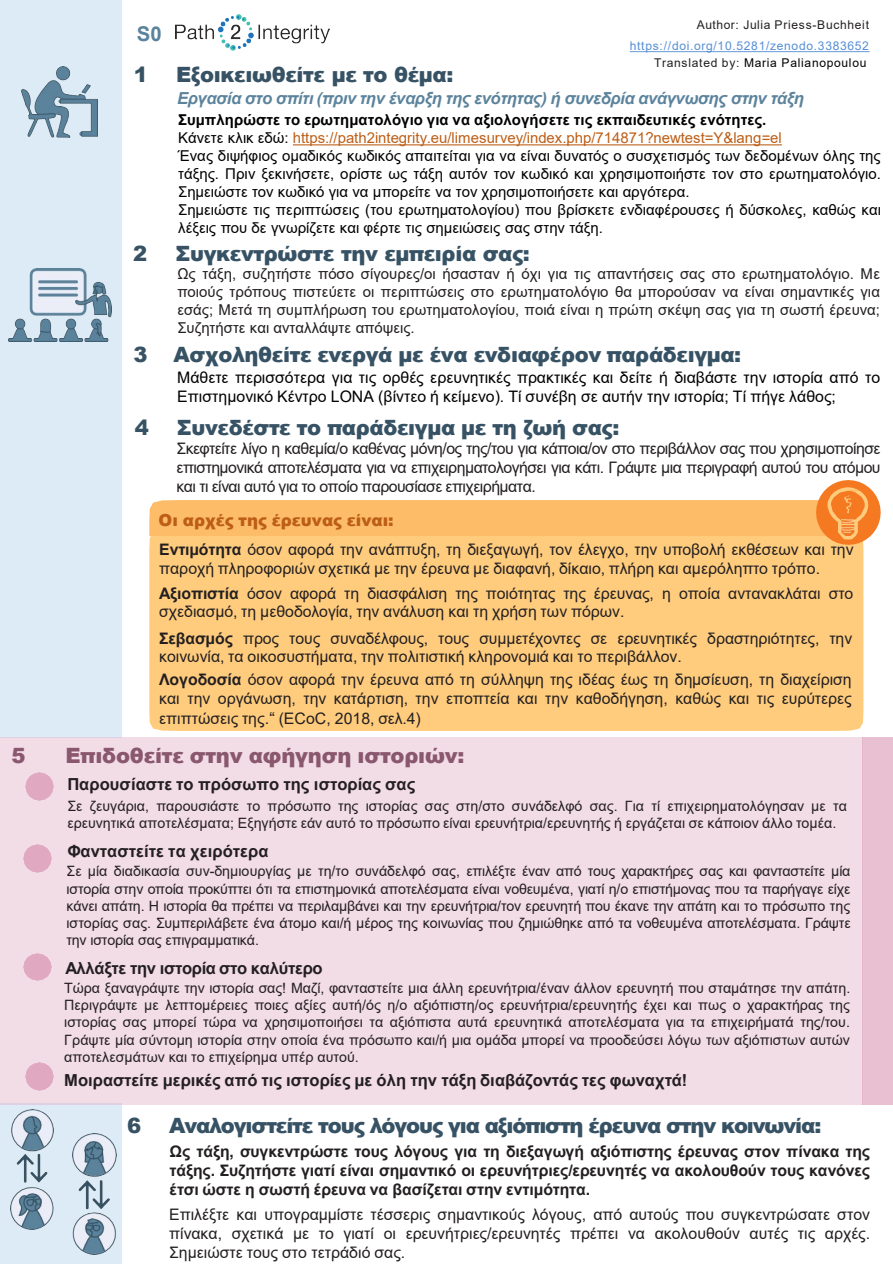
<style>
.page{position:relative;width:893px;height:1264px;background:#fff}
.page>*{position:absolute;margin:0;border:0;box-sizing:border-box;transform-origin:0 0}
.t1{font:900 21px "Arial";letter-spacing:-.02em;color:#365264}
.t2{font:900 21px "Arial";letter-spacing:-.05em;color:#365264}
.t3{font:900 21px "Arial";letter-spacing:-.01em;color:#89576e}
.t4{font:700 20.4px "Arial";color:#5b839c}
.t5{font:700 16.5px "Arial";color:#231f20}
.t6{font:italic 700 16.5px "Arial";letter-spacing:-.02em;color:#5b839c}
.t7{font:700 16.5px "Arial";letter-spacing:-.02em;color:#231f20}
.t8{font:900 16.5px "Arial";letter-spacing:-.005em;color:#bd5e16}
.t9{font:15.9px/18.9px "Arial";color:#231f20;text-align:justify}
.t10{font:700 15.9px/18.9px "Arial";letter-spacing:-.005em;color:#231f20;text-align:justify}
.t11{font:15.9px/18.9px "Arial";color:#000}
.t12{font:15px/18px "Arial";color:#000;text-align:justify}
.t13{font:15px/18px "Arial";color:#231f20;text-align:justify}
.t14{font:15px "Arial";color:#bd5e16}
.t15{font:700 15px "Arial";color:#000}
.t16{font:14.25px/17.1px "Arial";letter-spacing:-.005em;color:#231f20;text-align:justify}
.t17{font:12px/21.5px "Arial";letter-spacing:.055em;color:#558ed5;text-align:right}
.t18{font:12px "Arial";letter-spacing:.055em;color:#000}
.s1{color:#231f20}
.s2{color:#000}
.s3{font-weight:700}
.s4{font-size:16.5px}
</style>
<div class="page">
<img style="left:176px;top:15px;width:154px;height:36px">
<svg style="left:629px;top:51px;width:240px;height:1px"></svg>
<div style="left:0;top:0;width:122px;height:737px;background:#ddebf7"></div>
<div style="left:0;top:1102px;width:122px;height:161px;background:#ddebf7"></div>
<div style="left:0;top:737px;width:862px;height:367px;background:#f2dce6"></div>
<div style="left:862px;top:737px;width:30px;height:367px;background:#e8c0d1"></div>
<img style="left:26px;top:1062px;width:28px;height:28px">
<img style="left:26px;top:772px;width:28px;height:28px">
<img style="left:24px;top:953px;width:28px;height:27px">
<img style="left:24px;top:844px;width:28px;height:28px">
<img style="left:22px;top:66px;width:75px;height:71px">
<img style="left:8px;top:269px;width:103px;height:72px">
<div style="left:149px;top:544px;width:714px;height:186px;background:#ffcc7d"></div>
<svg style="left:149px;top:480px;width:731px;height:64px"></svg>
<img style="left:10px;top:1109px;width:44px;height:120px">
<img style="left:73px;top:1133px;width:43px;height:121px">
<svg style="left:293px;top:144px;width:488px;height:1px"></svg>
<p class="t17" style="left:629px;top:14px;width:241px"><span class="s1">Author: Julia Priess-Buchheit </span>https://doi.org/10.5281/zenodo.3383652</p>
<p class="t4" style="left:137px;top:19px;width:26px">S0</p>
<p class="t1" style="left:134px;top:59px;width:16px">1</p>
<p class="t1" style="left:176px;top:59px;width:279px">Εξοικειωθείτε με το θέμα:</p>
<p class="t6" style="left:177px;top:87px;width:628px">Εργασία στο σπίτι (πριν την έναρξη της ενότητας) ή συνεδρία ανάγνωσης στην τάξη</p>
<p class="t18" style="left:654px;top:55px;width:214px"><span class="s1">Translated by:</span> Maria Palianopoulou</p>
<p class="t15" style="left:178px;top:109px;width:589px">Συμπληρώστε το ερωτηματολόγιο για να αξιολογήσετε τις εκπαιδευτικές ενότητες.</p>
<p class="t14" style="left:178px;top:127px;width:605px"><span class="s2">Κάνετε κλικ εδώ:</span> https://path2integrity.eu/limesurvey/index.php/714871?newtest=Y&amp;lang=el</p>
<p class="t12" style="left:178px;top:146px;width:704px">Ένας διψήφιος ομαδικός κωδικός απαιτείται για να είναι δυνατός ο συσχετισμός των δεδομένων όλης της τάξης. Πριν ξεκινήσετε, ορίστε ως τάξη αυτόν τον κωδικό και χρησιμοποιήστε τον στο ερωτηματολόγιο.<br>Σημειώστε τον κωδικό για να μπορείτε να τον χρησιμοποιήσετε και αργότερα.</p>
<p class="t12" style="left:178px;top:200px;width:704px">Σημειώστε τις περιπτώσεις (του ερωτηματολογίου) που βρίσκετε ενδιαφέρουσες ή δύσκολες, καθώς και λέξεις που δε γνωρίζετε και φέρτε τις σημειώσεις σας στην τάξη.</p>
<p class="t1" style="left:133px;top:238px;width:16px">2</p>
<p class="t1" style="left:175px;top:238px;width:356px">Συγκεντρώστε την εμπειρία σας:</p>
<p class="t13" style="left:177px;top:264px;width:704px">Ως τάξη, συζητήστε πόσο σίγουρες/οι ήσασταν ή όχι για τις απαντήσεις σας στο ερωτηματολόγιο. Με ποιούς τρόπους πιστεύετε οι περιπτώσεις στο ερωτηματολόγιο θα μπορούσαν να είναι σημαντικές για εσάς; Μετά τη συμπλήρωση του ερωτηματολογίου, ποιά είναι η πρώτη σκέψη σας για τη σωστή έρευνα; Συζητήστε και ανταλλάψτε απόψεις.</p>
<p class="t1" style="left:134px;top:339px;width:609px">3 Ασχοληθείτε ενεργά με ένα ενδιαφέρον παράδειγμα:</p>
<p class="t11" style="left:177px;top:368px;width:704px">Μάθετε περισσότερα για τις ορθές ερευνητικές πρακτικές και δείτε ή διαβάστε την ιστορία από το<br>Επιστημονικό Κέντρο LONA (βίντεο ή κείμενο). Τί συνέβη σε αυτήν την ιστορία; Τί πήγε λάθος;</p>
<p class="t1" style="left:135px;top:412px;width:16px">4</p>
<p class="t1" style="left:177px;top:412px;width:444px">Συνεδέστε το παράδειγμα με τη ζωή σας:</p>
<p class="t9" style="left:176px;top:438px;width:705px">Σκεφτείτε λίγο η καθεμία/ο καθένας μόνη/ος της/του για κάποια/ον στο περιβάλλον σας που χρησιμοποίησε επιστημονικά αποτελέσματα για να επιχειρηματολογήσει για κάτι. Γράψτε μια περιγραφή αυτού του ατόμου και τι είναι αυτό για το οποίο παρουσίασε επιχειρήματα.</p>
<p class="t8" style="left:159px;top:508px;width:237px">Οι αρχές της έρευνας είναι:</p>
<p class="t9" style="left:159px;top:540px;width:696px"><span class="s3">Εντιμότητα</span> όσον αφορά την ανάπτυξη, τη διεξαγωγή, τον έλεγχο, την υποβολή εκθέσεων και την παροχή πληροφοριών σχετικά με την έρευνα με διαφανή, δίκαιο, πλήρη και αμερόληπτο τρόπο.</p>
<p class="t9" style="left:159px;top:583px;width:695px"><span class="s3">Αξιοπιστία</span> όσον αφορά τη διασφάλιση της ποιότητας της έρευνας, η οποία αντανακλάται στο σχεδιασμό, τη μεθοδολογία, την ανάλυση και τη χρήση των πόρων.</p>
<p class="t9" style="left:159px;top:628px;width:694px"><span class="s3">Σεβασμός</span> προς τους συναδέλφους, τους συμμετέχοντες σε ερευνητικές δραστηριότητες, την κοινωνία, τα οικοσυστήματα, την πολιτιστική κληρονομιά και το περιβάλλον.</p>
<p class="t9" style="left:159px;top:670px;width:694px"><span class="s3">Λογοδοσία</span> όσον αφορά την έρευνα από τη σύλληψη της ιδέας έως τη δημσίευση, τη διαχείριση και την οργάνωση, την κατάρτιση, την εποπτεία και την καθοδήγηση, καθώς και τις ευρύτερες επιπτώσεις της<span class="s4">.“</span> (ECoC, 2018, σελ.4)</p>
<p class="t3" style="left:12px;top:740px;width:16px">5</p>
<p class="t3" style="left:66px;top:740px;width:400px">Επιδοθείτε στην αφήγηση ιστοριών:</p>
<p class="t5" style="left:67px;top:772px;width:349px">Παρουσίαστε το πρόσωπο της ιστορίας σας</p>
<p class="t16" style="left:67px;top:796px;width:781px">Σε ζευγάρια, παρουσιάστε το πρόσωπο της ιστορίας σας στη/στο συνάδελφό σας. Για τί επιχειρηματολόγησαν με τα ερευνητικά αποτελέσματα; Εξηγήστε εάν αυτό το πρόσωπο είναι ερευνήτρια/ερευνητής ή εργάζεται σε κάποιον άλλο τομέα.</p>
<p class="t5" style="left:67px;top:839px;width:202px">Φανταστείτε τα χειρότερα</p>
<p class="t16" style="left:66px;top:862px;width:785px">Σε μία διαδικασία συν-δημιουργίας με τη/το συνάδελφό σας, επιλέξτε έναν από τους χαρακτήρες σας και φανταστείτε μία ιστορία στην οποία προκύπτει ότι τα επιστημονικά αποτελέσματα είναι νοθευμένα, γιατί η/ο επιστήμονας που τα παρήγαγε είχε κάνει απάτη. Η ιστορία θα πρέπει να περιλαμβάνει και την ερευνήτρια/τον ερευνητή που έκανε την απάτη και το πρόσωπο της ιστορίας σας. Συμπεριλάβετε ένα άτομο και/ή μέρος της κοινωνίας που ζημιώθηκε από τα νοθευμένα αποτελέσματα. Γράψτε την ιστορία σας επιγραμματικά.</p>
<p class="t7" style="left:66px;top:956px;width:258px">Αλλάξτε την ιστορία στο καλύτερο</p>
<p class="t16" style="left:64px;top:979px;width:787px">Τώρα ξαναγράψτε την ιστορία σας! Μαζί, φανταστείτε μια άλλη ερευνήτρια/έναν άλλον ερευνητή που σταμάτησε την απάτη.<br>Περιγράψτε με λεπτομέρειες ποιες αξίες αυτή/ός η/ο αξιόπιστη/ος ερευνήτρια/ερευνητής έχει και πως ο χαρακτήρας της ιστορίας σας μπορεί τώρα να χρησιμοποιήσει τα αξιόπιστα αυτά ερευνητικά αποτελέσματα για τα επιχειρήματά της/του.<br>Γράψτε μία σύντομη ιστορία στην οποία ένα πρόσωπο και/ή μια ομάδα μπορεί να προοδεύσει λόγω των αξιόπιστων αυτών αποτελεσμάτων και το επιχείρημα υπέρ αυτού.</p>
<p class="t5" style="left:64px;top:1067px;width:624px">Μοιραστείτε μερικές από τις ιστορίες με όλη την τάξη διαβάζοντάς τες φωναχτά!</p>
<p class="t1" style="left:127px;top:1109px;width:16px">6</p>
<p class="t2" style="left:169px;top:1109px;width:653px">Αναλογιστείτε τους λόγους για αξιόπιστη έρευνα στην κοινωνία:</p>
<p class="t10" style="left:169px;top:1141px;width:702px">Ως τάξη, συγκεντρώστε τους λόγους για τη διεξαγωγή αξιόπιστης έρευνας στον πίνακα της τάξης. Συζητήστε γιατί είναι σημαντικό οι ερευνήτριες/ερευνητές να ακολουθούν τους κανόνες έτσι ώστε η σωστή έρευνα να βασίζεται στην εντιμότητα.</p>
<p class="t9" style="left:169px;top:1204px;width:702px">Επιλέξτε και υπογραμμίστε τέσσερις σημαντικούς λόγους, από αυτούς που συγκεντρώσατε στον πίνακα, σχετικά με το γιατί οι ερευνήτριες/ερευνητές πρέπει να ακολουθούν αυτές τις αρχές.<br>Σημειώστε τους στο τετράδιό σας.</p>
</div>
